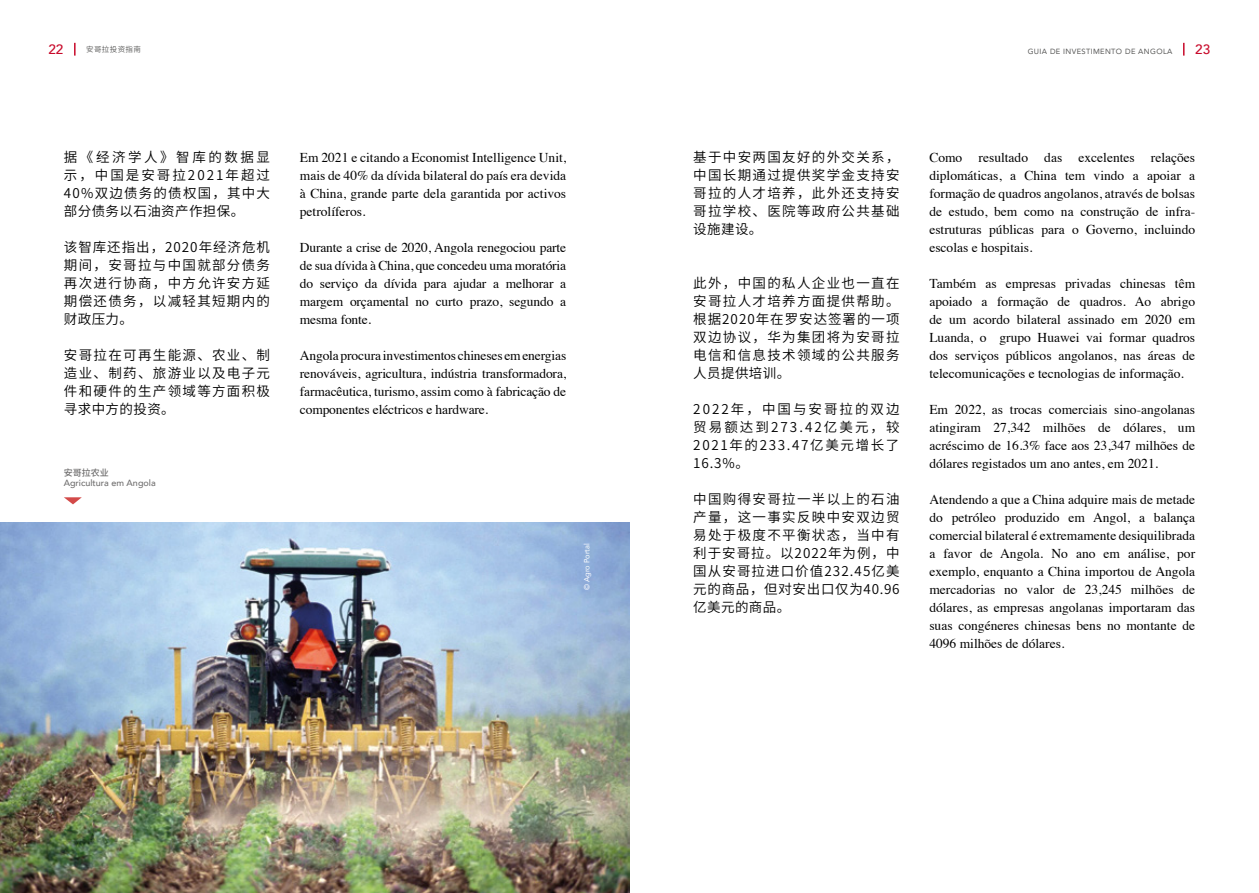
<style>
.page{position:relative;width:1259px;height:893px;background:#fff}
.page>*{position:absolute;margin:0;border:0;box-sizing:border-box;transform-origin:0 0}
.t1{font:13.5px/18px "Times";color:#000;text-align:justify}
.t2{font:600 13.5px/18px "Noto Sans CJ Ksc";letter-spacing:.1em;color:#000;text-align:justify}
.t3{font:500 13.5px "Avenir";color:#c8092a}
.t4{font:500 9px "Avenir";color:#706f6f}
.t5{font:500 9px "Noto Sans CJ Ksc";color:#706f6f}
.t6{font:7.5px "Avenir";letter-spacing:.05em;color:#575756}
.t7{font:7.5px "Avenir";color:#fff}
.t8{font:600 7.5px "Noto Sans CJ Ksc";letter-spacing:.05em;color:#575756}
</style>
<div class="page">
<svg style="left:74px;top:43px;width:2px;height:13px"></svg>
<svg style="left:1183px;top:43px;width:1px;height:13px"></svg>
<img style="left:0;top:522px;width:629px;height:371px">
<svg style="left:64px;top:497px;width:18px;height:7px"></svg>
<p class="t3" style="left:48px;top:38px;width:17px">22</p>
<p class="t8" style="left:86px;top:45px;width:56px">安哥拉投资指南</p>
<p class="t6" style="left:1027px;top:45px;width:146px">GUIA DE INVESTIMENTO DE ANGOLA</p>
<p class="t3" style="left:1195px;top:38px;width:17px">23</p>
<p class="t2" style="left:64px;top:148px;width:208px">据《经济学人》智库的数据显示，中国是安哥拉2021年超过40%双边债务的债权国，其中大部分债务以石油资产作担保。</p>
<p class="t2" style="left:64px;top:238px;width:208px">该智库还指出，2020年经济危机期间，安哥拉与中国就部分债务再次进行协商，中方允许安方延期偿还债务，以减轻其短期内的财政压力。</p>
<p class="t2" style="left:64px;top:346px;width:208px">安哥拉在可再生能源、农业、制造业、制药、旅游业以及电子元件和硬件的生产领域等方面积极寻求中方的投资。</p>
<p class="t5" style="left:64px;top:467px;width:46px">安哥拉农业</p>
<p class="t4" style="left:64px;top:475px;width:93px">Agricultura em Angola</p>
<p class="t1" style="left:300px;top:147px;width:268px">Em 2021 e citando a Economist Intelligence Unit, mais de 40% da dívida bilateral do país era devida à China, grande parte dela garantida por activos petrolíferos.</p>
<p class="t1" style="left:300px;top:237px;width:268px">Durante a crise de 2020, Angola renegociou parte de sua dívida à China, que concedeu uma moratória do serviço da dívida para ajudar a melhorar a margem orçamental no curto prazo, segundo a mesma fonte.</p>
<p class="t1" style="left:300px;top:345px;width:268px">Angola procura investimentos chineses em energias renováveis, agricultura, indústria transformadora, farmacêutica, turismo, assim como à fabricação de componentes eléctricos e hardware.</p>
<p class="t7" style="left:581px;top:590px;width:48px;rotate:-90deg">© Agro Portal</p>
<p class="t2" style="left:693px;top:148px;width:208px">基于中安两国友好的外交关系，中国长期通过提供奖学金支持安哥拉的人才培养，此外还支持安哥拉学校、医院等政府公共基础设施建设。</p>
<p class="t2" style="left:693px;top:274px;width:208px">此外，中国的私人企业也一直在安哥拉人才培养方面提供帮助。根据2020年在罗安达签署的一项双边协议，华为集团将为安哥拉电信和信息技术领域的公共服务人员提供培训。</p>
<p class="t2" style="left:693px;top:400px;width:208px">2022年，中国与安哥拉的双边贸易额达到273.42亿美元，较2021年的233.47亿美元增长了16.3%。</p>
<p class="t2" style="left:693px;top:490px;width:208px">中国购得安哥拉一半以上的石油产量，这一事实反映中安双边贸易处于极度不平衡状态，当中有利于安哥拉。以2022年为例，中国从安哥拉进口价值232.45亿美元的商品，但对安出口仅为40.96亿美元的商品。</p>
<p class="t1" style="left:929px;top:147px;width:267px">Como resultado das excelentes relações diplomáticas, a China tem vindo a apoiar a formação de quadros angolanos, através de bolsas de estudo, bem como na construção de infra&shy;estruturas públicas para o Governo, incluindo escolas e hospitais.</p>
<p class="t1" style="left:929px;top:273px;width:267px">Também as empresas privadas chinesas têm apoiado a formação de quadros. Ao abrigo de um acordo bilateral assinado em 2020 em Luanda, o grupo Huawei vai formar quadros dos serviços públicos angolanos, nas áreas de telecomunicações e tecnologias de informação.</p>
<p class="t1" style="left:929px;top:399px;width:267px">Em 2022, as trocas comerciais sino-angolanas atingiram 27,342 milhões de dólares, um acréscimo de 16.3% face aos 23,347 milhões de dólares registados um ano antes, em 2021.</p>
<p class="t1" style="left:929px;top:489px;width:267px">Atendendo a que a China adquire mais de metade do petróleo produzido em Angol, a balança comercial bilateral é extremamente desiquilibrada a favor de Angola. No ano em análise, por exemplo, enquanto a China importou de Angola mercadorias no valor de 23,245 milhões de dólares, as empresas angolanas importaram das suas congéneres chinesas bens no montante de 4096 milhões de dólares.</p>
</div>
